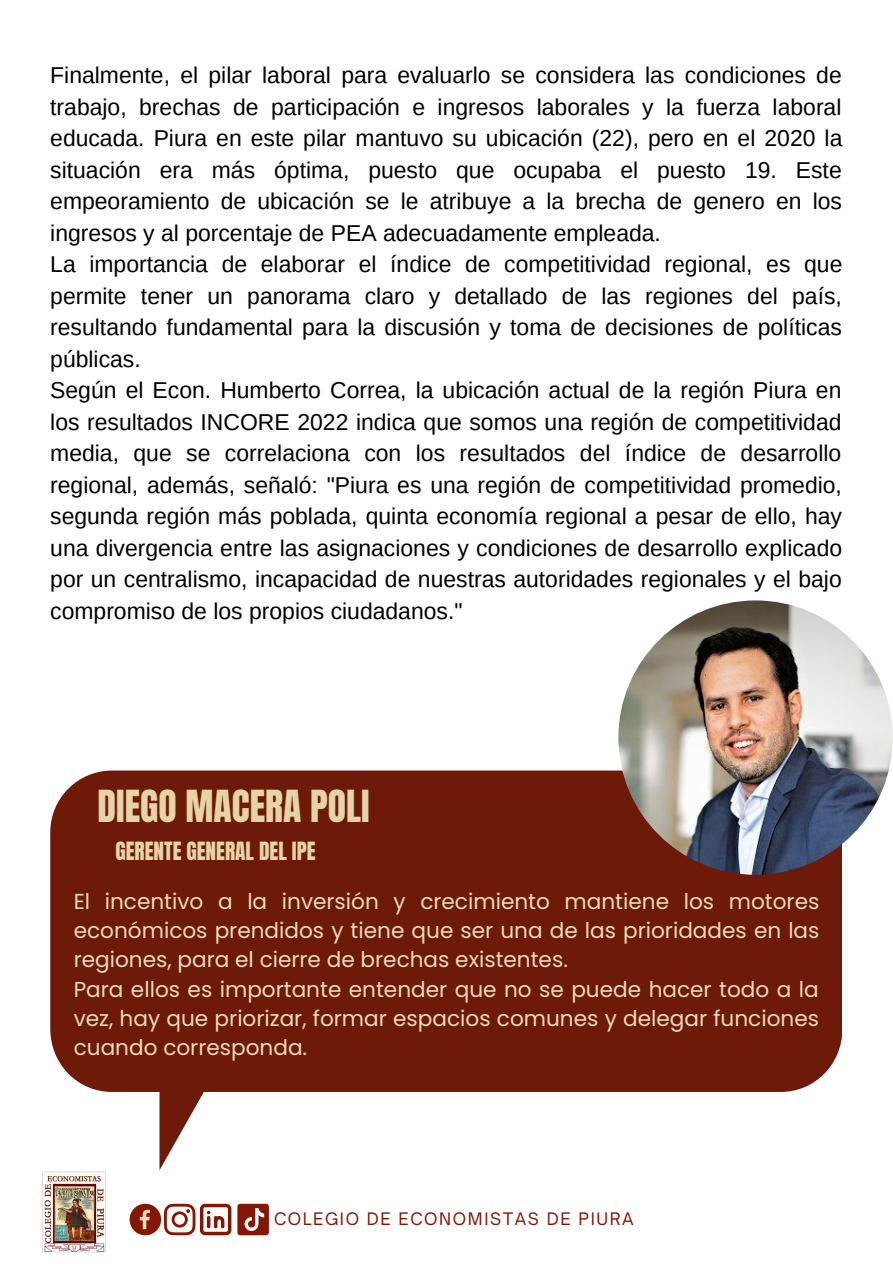
<style>
.page{position:relative;width:893px;height:1264px;background:#fff}
.page>*{position:absolute;margin:0;border:0;box-sizing:border-box;transform-origin:0 0}
.t1{font:37.65px "Anton";color:#e6d3a6}
.t2{font:22.95px/31.5px "Arimo";color:#000}
.t3{font:21.6px/29.2px "Poppins";color:#eddaba}
.t4{font:21.3px "Anton";color:#e6d3a6}
.t5{font:16.5px "Open Sauce One";letter-spacing:.095em;color:#821803}
</style>
<div class="page">
<svg style="left:130px;top:1203px;width:101px;height:32px"></svg>
<svg style="left:237px;top:1203px;width:32px;height:32px"></svg>
<img style="left:42px;top:1171px;width:64px;height:81px">
<svg style="left:50px;top:770px;width:792px;height:400px;fill:#6d1a09"></svg>
<img style="left:618px;top:600px;width:274px;height:274px;border-radius:50%">
<p class="t2" style="left:50px;top:59px;width:793px">Finalmente, el pilar laboral para evaluarlo se considera las condiciones de trabajo, brechas de participación e ingresos laborales y la fuerza laboral educada. Piura en este pilar mantuvo su ubicación (22), pero en el 2020 la situación era más óptima, puesto que ocupaba el puesto 19. Este empeoramiento de ubicación se le atribuye a la brecha de genero en los ingresos y al porcentaje de PEA adecuadamente empleada.<br>La importancia de elaborar el índice de competitividad regional, es que permite tener un panorama claro y detallado de las regiones del país, resultando fundamental para la discusión y toma de decisiones de políticas públicas.<br>Según el Econ. Humberto Correa, la ubicación actual de la región Piura en los resultados INCORE 2022 indica que somos una región de competitividad media, que se correlaciona con los resultados del índice de desarrollo regional, además, señaló: "Piura es una región de competitividad promedio, segunda región más poblada, quinta economía regional a pesar de ello, hay una divergencia entre las asignaciones y condiciones de desarrollo explicado por un centralismo, incapacidad de nuestras autoridades regionales y el bajo compromiso de los propios ciudadanos."</p>
<h1 class="t1" style="left:98px;top:779px;width:273px">DIEGO MACERA POLI</h1>
<p class="t4" style="left:115px;top:836px;width:202px">GERENTE GENERAL DEL IPE</p>
<p class="t3" style="left:74px;top:886px;width:747px">El incentivo a la inversión y crecimiento mantiene los motores económicos prendidos y tiene que ser una de las prioridades en las regiones, para el cierre de brechas existentes.<br>Para ellos es importante entender que no se puede hacer todo a la vez, hay que priorizar, formar espacios comunes y delegar funciones cuando corresponda.</p>
<p class="t5" style="left:274px;top:1208px;width:361px">COLEGIO DE ECONOMISTAS DE PIURA</p>
</div>
